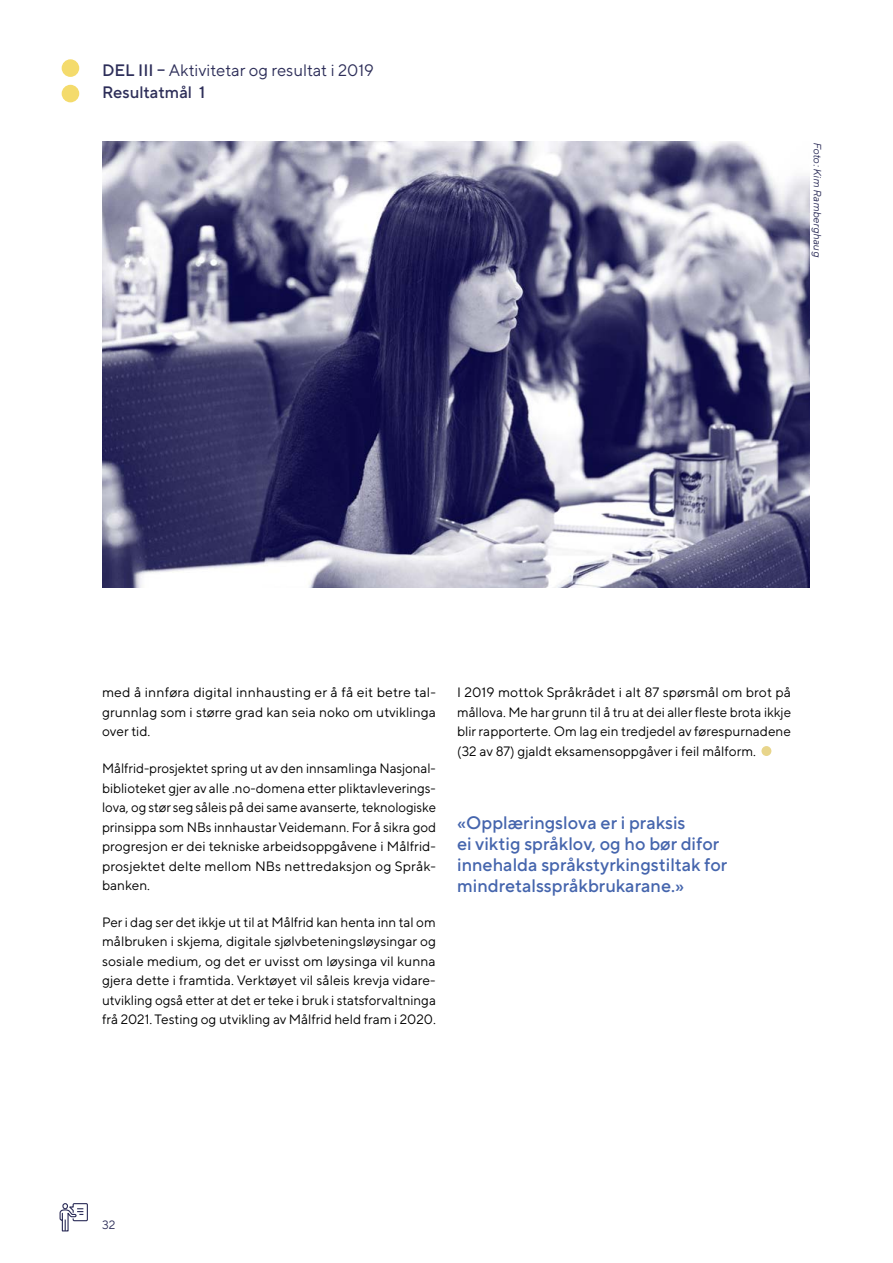
<style>
.page{position:relative;width:893px;height:1263px;background:#fff}
.page>*{position:absolute;margin:0;border:0;box-sizing:border-box;transform-origin:0 0}
.t1{font:500 18px/21px "TT Norms Pro";color:#4565ad}
.t2{font:16.5px/22.5px "TT Norms Pro";color:#2d2e59}
.t3{font:13.5px/19.5px "TT Norms Pro";color:#000;text-align:justify}
.t4{font:12px "TT Norms Pro";color:#2d2e59}
.t5{font:italic 10.5px "TT Norms Pro";color:#2d2e59}
.s1{font-weight:500}
</style>
<div class="page">
<img style="left:102px;top:142px;width:707px;height:445px">
<div style="left:761px;top:746px;width:10px;height:10px;background:#e8d58b;border-radius:50%"></div>
<svg style="left:59px;top:1203px;width:29px;height:29px"></svg>
<div style="left:62px;top:85px;width:17px;height:17px;background:#f4db6c;border-radius:50%"></div>
<div style="left:62px;top:59px;width:17px;height:18px;background:#f4db6c;border-radius:50%"></div>
<p class="t2" style="left:102px;top:58px;width:273px"><span class="s1">DEL III –</span> Aktivitetar og resultat i 2019<br><span class="s1">Resultatmål 1</span></p>
<p class="t5" style="left:824px;top:142px;width:117px;rotate:90deg">Foto: Kim Ramberghaug</p>
<p class="t3" style="left:102px;top:682px;width:335px">med å innføra digital innhausting er å få eit betre tal&shy;grunnlag som i større grad kan seia noko om utviklinga over tid.</p>
<p class="t3" style="left:102px;top:758px;width:335px">Målfrid-prosjektet spring ut av den innsamlinga Nasjonal&shy;biblioteket gjer av alle .no-domena etter pliktavleverings&shy;lova, og stør seg såleis på dei same avanserte, teknologiske prinsippa som NBs innhaustar Veidemann. For å sikra god progresjon er dei tekniske arbeidsoppgåvene i Målfrid&shy;prosjektet delte mellom NBs nettredaksjon og Språk&shy;banken.</p>
<p class="t3" style="left:102px;top:911px;width:335px;text-align:left">Per i dag ser det ikkje ut til at Målfrid kan henta inn tal om målbruken i skjema, digitale sjølvbeteningsløysingar og sosiale medium, og det er uvisst om løysinga vil kunna gjera dette i framtida. Verktøyet vil såleis krevja vidare&shy;utvikling også etter at det er teke i bruk i statsforvaltninga frå 2021. Testing og utvikling av Målfrid held fram i 2020.</p>
<p class="t3" style="left:457px;top:682px;width:335px">I 2019 mottok Språkrådet i alt 87 spørsmål om brot på mållova. Me har grunn til å tru at dei aller fleste brota ikkje blir rapporterte. Om lag ein tredjedel av førespurnadene (32 av 87) gjaldt eksamensoppgåver i feil målform.</p>
<h1 class="t1" style="left:457px;top:811px;width:272px">«Opplæringslova er i praksis<br>ei viktig språklov, og ho bør difor innehalda språkstyrkingstiltak for mindretalsspråkbrukarane.»</h1>
<p class="t4" style="left:102px;top:1217px;width:15px">32</p>
</div>
